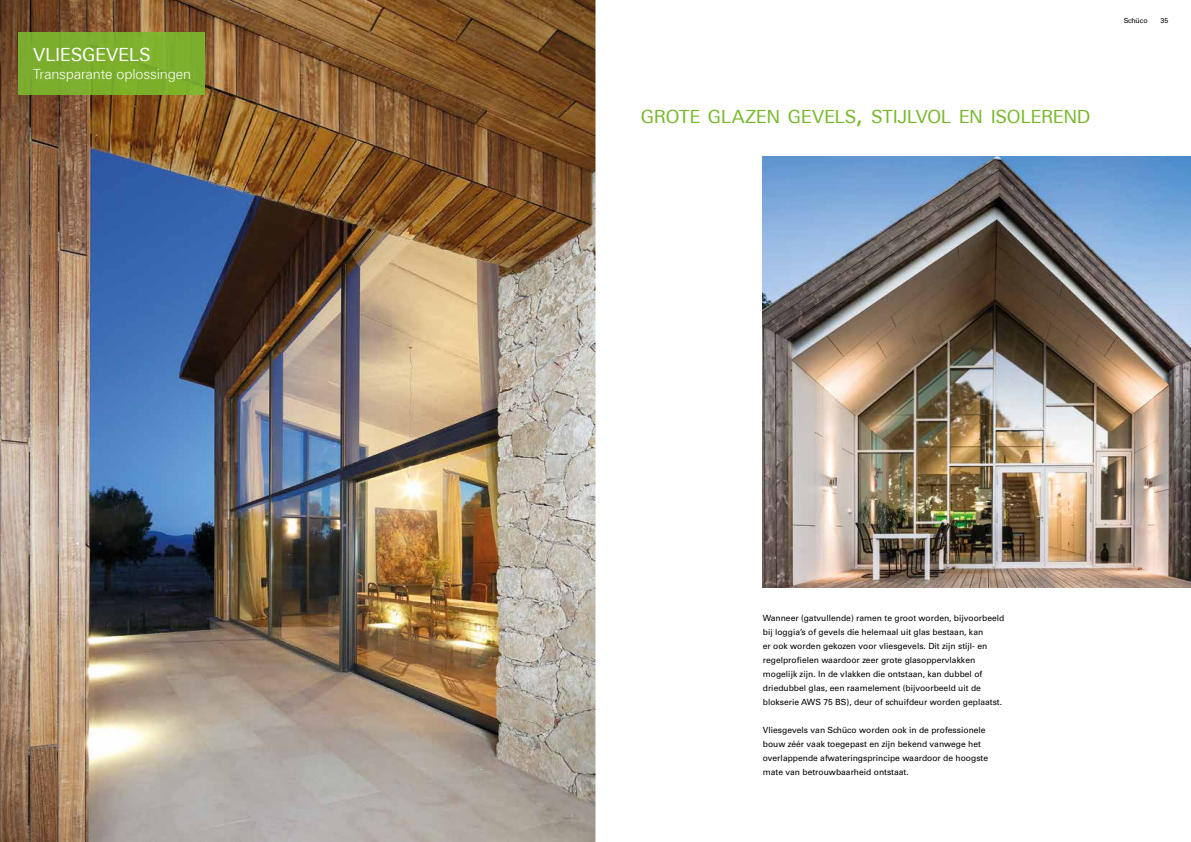
<style>
.page{position:relative;width:1191px;height:842px;background:#fff}
.page>*{position:absolute;margin:0;border:0;box-sizing:border-box;transform-origin:0 0}
.t1{font:18.2px "LT Univers Basic";letter-spacing:-.015em;color:#76b82a}
.t2{font:18.2px "LT Univers Basic";letter-spacing:-.015em;color:#fff}
.t3{font:300 14px "Linotype Univers 330";letter-spacing:-.01em;color:#fff}
.t4{font:8.5px/14px "Univers LT Std";color:#000}
.t5{font:7px "Univers LT Std";color:#000}
.s1{font-size:26px}
</style>
<div class="page">
<img style="left:762px;top:156px;width:429px;height:431px">
<img style="left:0;top:0;width:595px;height:842px">
<div style="left:18px;top:32px;width:187px;height:63px;background:#7baf2d"></div>
<h1 class="t2" style="left:33px;top:44px;width:119px">VLIESGEVELS</h1>
<h2 class="t3" style="left:33px;top:65px;width:160px">Transparante oplossingen</h2>
<p class="t5" style="left:1123px;top:16px;width:26px">Schüco</p>
<p class="t5" style="left:1160px;top:16px;width:9px">35</p>
<h1 class="t1" style="left:641px;top:106px;width:451px">GROTE GLAZEN GEVELS<span class="s1">,</span> STIJLVOL EN ISOLEREND</h1>
<p class="t4" style="left:763px;top:611px;width:243px">Wanneer (gatvullende) ramen te groot worden, bijvoorbeeld bij loggia’s of gevels die helemaal uit glas bestaan, kan<br>er ook worden gekozen voor vliesgevels. Dit zijn stijl- en regelprofielen waardoor zeer grote glasoppervlakken mogelijk zijn. In de vlakken die ontstaan, kan dubbel of driedubbel glas, een raamelement (bijvoorbeeld uit de blokserie AWS 75 BS), deur of schuifdeur worden geplaatst.</p>
<p class="t4" style="left:763px;top:723px;width:227px">Vliesgevels van Schüco worden ook in de professionele bouw zéér vaak toegepast en zijn bekend vanwege het overlappende afwateringsprincipe waardoor de hoogste mate van betrouwbaarheid ontstaat.</p>
</div>
